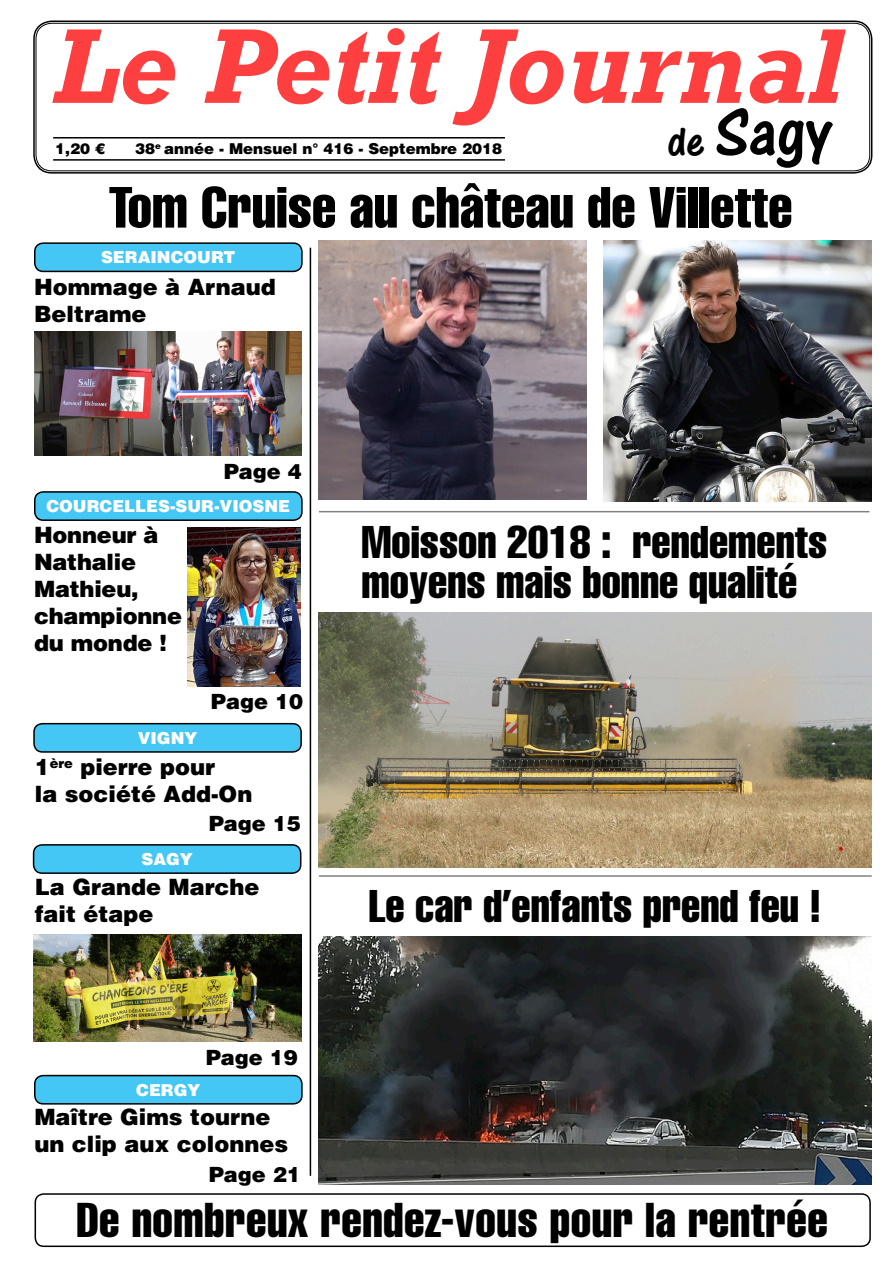
<style>
.page{position:relative;width:893px;height:1263px;background:#fff}
.page>*{position:absolute;margin:0;border:0;box-sizing:border-box;transform-origin:0 0}
.t1{font:italic 700 108px "Rockwell";color:#fe3f3f}
.t2{font:72px "One Stroke Script Let Plain";color:#000}
.t3{font:57px "Helvetica LT Std Comp";color:#000}
.t4{font:48px "Helvetica LT Std Comp";letter-spacing:.01em;color:#000}
.t5{font:45px "Helvetica LT Std Comp";color:#000}
.t6{font:900 22.5px/27px "Helvetica LT Std";color:#000}
.t7{font:900 21px "Helvetica LT Std";color:#000}
.t8{font:900 16.5px "Helvetica LT Std";color:#fff}
.t9{font:900 15px "Helvetica LT Std";color:#000}
.s1{font-size:45px}
</style>
<div class="page">
<div style="left:33px;top:21px;width:839px;height:153px;border:2px solid #000;border-radius:18px"></div>
<div style="left:36px;top:23px;width:834px;height:148px;border:1px solid #000;border-radius:16px"></div>
<hr style="left:53px;top:137px;width:452px;height:2px;background:#000">
<hr style="left:53px;top:159px;width:452px;height:2px;background:#000">
<hr style="left:310px;top:248px;width:1px;height:928px;background:#000">
<div style="left:35px;top:1075px;width:267px;height:29px;background:#44c7f4;border-radius:9px"></div>
<div style="left:34px;top:1075px;width:269px;height:29px;border:2px solid #000;border-radius:9px"></div>
<div style="left:35px;top:492px;width:267px;height:28px;background:#44c7f4;border-radius:9px"></div>
<div style="left:34px;top:491px;width:269px;height:30px;border:2px solid #000;border-radius:9px"></div>
<div style="left:35px;top:243px;width:267px;height:28px;background:#44c7f4;border-radius:9px"></div>
<div style="left:34px;top:242px;width:269px;height:30px;border:2px solid #000;border-radius:9px"></div>
<div style="left:35px;top:1193px;width:836px;height:54px;border:2px solid #000;border-radius:9px"></div>
<hr style="left:319px;top:511px;width:550px;height:1px;background:#000">
<div style="left:34px;top:845px;width:267px;height:28px;background:#44c7f4;border-radius:9px"></div>
<div style="left:33px;top:844px;width:268px;height:30px;border:2px solid #000;border-radius:9px"></div>
<img style="left:319px;top:240px;width:268px;height:260px">
<img style="left:187px;top:527px;width:114px;height:160px">
<img style="left:319px;top:936px;width:553px;height:248px">
<div style="left:34px;top:724px;width:267px;height:28px;background:#44c7f4;border-radius:9px"></div>
<div style="left:33px;top:723px;width:269px;height:30px;border:2px solid #000;border-radius:9px"></div>
<img style="left:604px;top:240px;width:268px;height:262px">
<img style="left:34px;top:934px;width:267px;height:108px">
<img style="left:34px;top:332px;width:268px;height:123px">
<img style="left:319px;top:612px;width:553px;height:255px">
<hr style="left:319px;top:875px;width:553px;height:2px;background:#000">
<h1 class="t1" style="left:51px;top:3px;width:793px">Le Petit Journal</h1>
<p class="t9" style="left:55px;top:138px;width:52px">1,20 €</p>
<p class="t9" style="left:135px;top:138px;width:369px">38<sup>e</sup> année - Mensuel n° 416 - Septembre 2018</p>
<h2 class="t2" style="left:668px;top:91px;width:167px"><span class="s1">de</span> Sagy</h2>
<p class="t3" style="left:109px;top:171px;width:685px">Tom Cruise au château de Villette</p>
<p class="t8" style="left:101px;top:246px;width:136px">SERAINCOURT</p>
<p class="t6" style="left:34px;top:273px;width:243px">Hommage à Arnaud<br>Beltrame</p>
<p class="t7" style="left:224px;top:458px;width:80px">Page 4</p>
<p class="t8" style="left:46px;top:495px;width:245px">COURCELLES-SUR-VIOSNE</p>
<p class="t6" style="left:34px;top:521px;width:126px">Honneur à<br>Nathalie</p>
<p class="t6" style="left:34px;top:575px;width:150px">Mathieu, championne du monde !</p>
<p class="t8" style="left:138px;top:727px;width:61px">VIGNY</p>
<p class="t7" style="left:211px;top:688px;width:94px">Page 10</p>
<p class="t6" style="left:35px;top:753px;width:182px">1<sup>ère</sup> pierre pour</p>
<p class="t6" style="left:35px;top:780px;width:219px">la société Add-On</p>
<p class="t7" style="left:209px;top:809px;width:94px">Page 15</p>
<p class="t8" style="left:141px;top:848px;width:53px">SAGY</p>
<p class="t6" style="left:35px;top:873px;width:226px">La Grande Marche fait étape</p>
<p class="t7" style="left:206px;top:1044px;width:94px">Page 19</p>
<p class="t8" style="left:136px;top:1079px;width:66px">CERGY</p>
<p class="t6" style="left:34px;top:1103px;width:255px">Maître Gims tourne un clip aux colonnes</p>
<p class="t7" style="left:209px;top:1160px;width:94px">Page 21</p>
<p class="t5" style="left:362px;top:513px;width:467px">Moisson 2018 : rendements</p>
<p class="t5" style="left:362px;top:554px;width:437px">moyens mais bonne qualité</p>
<p class="t5" style="left:369px;top:877px;width:454px">Le car d’enfants prend feu !</p>
<p class="t4" style="left:76px;top:1190px;width:753px">De nombreux rendez-vous pour la rentrée</p>
</div>
